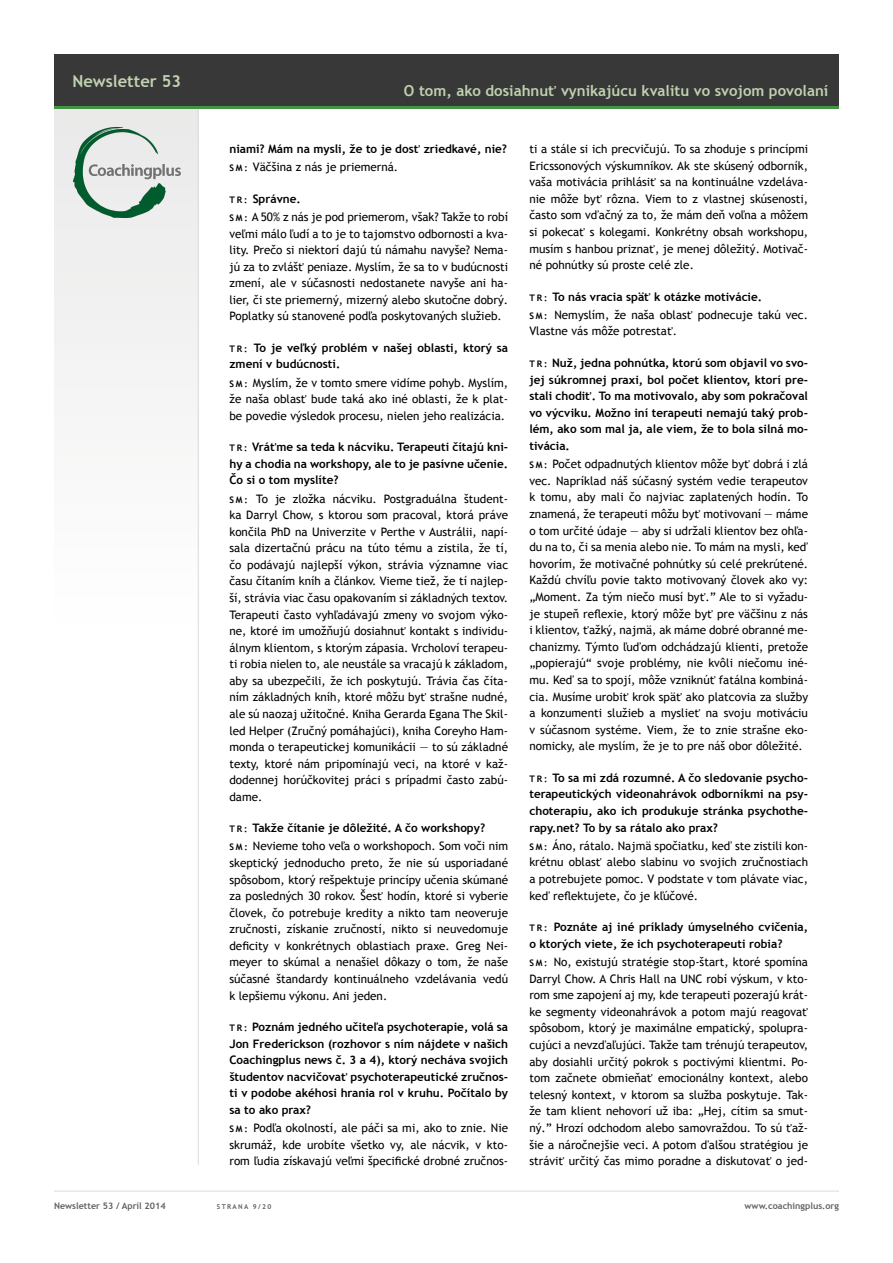
<style>
.page{position:relative;width:893px;height:1263px;background:#fff}
.page>*{position:absolute;margin:0;border:0;box-sizing:border-box;transform-origin:0 0}
.t1{font:700 16.5px "Trebuchet MS";color:#c0d2b0}
.t2{font:700 15px "Trebuchet MS";color:#c0d2b0}
.t3{font:11.7px/16.6px "Trebuchet MS";color:#000;text-align:justify}
.t4{font:700 11.7px/16.6px "Trebuchet MS";color:#000;text-align:justify}
.t5{font:700 9px "Trebuchet MS";color:#636362}
.t6{font:700 6.75px "Trebuchet MS";letter-spacing:.2em;color:#636362}
.s1{font-size:9px}
.s2{font-weight:400}
.s3{font-weight:700;font-size:9px}
.s4{font-weight:700}
</style>
<div class="page">
<div style="left:54px;top:106px;width:145px;height:525px;background:#f5f5f5"></div>
<hr style="left:54px;top:1191px;width:785px;height:1px;background:#dadad9">
<hr style="left:198px;top:108px;width:1px;height:1057px;background:#dadad9">
<div style="left:54px;top:54px;width:785px;height:53px;background:#383838"></div>
<hr style="left:54px;top:106px;width:785px;height:3px;background:#449542">
<img style="left:74px;top:127px;width:106px;height:91px">
<h1 class="t1" style="left:72px;top:70px;width:110px">Newsletter 53</h1>
<p class="t2" style="left:404px;top:81px;width:426px">O tom, ako dosiahnuť vynikajúcu kvalitu vo svojom povolaní</p>
<p class="t4" style="left:229px;top:140px;width:279px;line-height:18.3px">niami? Mám na mysli, že to je dosť zriedkavé, nie?<br><span class="s1">S M :</span> <span class="s2">Väčšina z nás je priemerná.</span></p>
<p class="t3" style="left:229px;top:190px;width:280px;line-height:18.3px"><span class="s3">TR :</span> <span class="s4">Správne.<br></span><span class="s3">S M :</span> A 50% z nás je pod priemerom, však? Takže to robí</p>
<p class="t3" style="left:229px;top:225px;width:280px">veľmi málo ľudí a to je to tajomstvo odbornosti a kva&shy;lity. Prečo si niektorí dajú tú námahu navyše? Nema&shy;jú za to zvlášť peniaze. Myslím, že sa to v budúcnosti zmení, ale v súčasnosti nedostanete navyše ani ha&shy;lier, či ste priemerný, mizerný alebo skutočne dobrý.<br>Poplatky sú stanovené podľa poskytovaných služieb.</p>
<p class="t4" style="left:229px;top:339px;width:280px"><span class="s1">TR :</span> To je veľký problém v našej oblasti, ktorý sa zmení v budúcnosti.</p>
<p class="t3" style="left:229px;top:374px;width:280px"><span class="s3">S M :</span> Myslím, že v tomto smere vidíme pohyb. Myslím, že naša oblasť bude taká ako iné oblasti, že k plat&shy;be povedie výsledok procesu, nielen jeho realizácia.</p>
<p class="t4" style="left:229px;top:439px;width:280px"><span class="s1">TR :</span> Vráťme sa teda k nácviku. Terapeuti čítajú kni&shy;hy a chodia na workshopy, ale to je pasívne učenie.<br>Čo si o tom myslíte?</p>
<p class="t3" style="left:229px;top:490px;width:280px"><span class="s3">S M :</span> To je zložka nácviku. Postgraduálna študent&shy;ka Darryl Chow, s ktorou som pracoval, ktorá práve končila PhD na Univerzite v Perthe v Austrálii, napí&shy;sala dizertačnú prácu na túto tému a zistila, že tí, čo podávajú najlepší výkon, strávia významne viac času čítaním kníh a článkov. Vieme tiež, že tí najlep&shy;ší, strávia viac času opakovaním si základných textov.<br>Terapeuti často vyhľadávajú zmeny vo svojom výko&shy;ne, ktoré im umožňujú dosiahnuť kontakt s individu&shy;álnym klientom, s ktorým zápasia. Vrcholoví terapeu&shy;ti robia nielen to, ale neustále sa vracajú k základom, aby sa ubezpečili, že ich poskytujú. Trávia čas číta&shy;ním základných kníh, ktoré môžu byť strašne nudné, ale sú naozaj užitočné. Kniha Gerarda Egana The Skil&shy;led Helper (Zručný pomáhajúci), kniha Coreyho Ham&shy;monda o terapeutickej komunikácii — to sú základné texty, ktoré nám pripomínajú veci, na ktoré v kaž&shy;dodennej horúčkovitej práci s prípadmi často zabú&shy;dame.</p>
<p class="t3" style="left:229px;top:819px;width:280px;line-height:18.3px"><span class="s3">TR :</span> <span class="s4">Takže čítanie je dôležité. A čo workshopy?<br></span><span class="s3">S M :</span> Nevieme toho veľa o workshopoch. Som voči nim</p>
<p class="t3" style="left:229px;top:855px;width:280px">skeptický jednoducho preto, že nie sú usporiadané spôsobom, ktorý rešpektuje princípy učenia skúmané za posledných 30 rokov. Šesť hodín, ktoré si vyberie človek, čo potrebuje kredity a nikto tam neoveruje zručnosti, získanie zručností, nikto si neuvedomuje deficity v konkrétnych oblastiach praxe. Greg Nei&shy;meyer to skúmal a nenašiel dôkazy o tom, že naše súčasné štandardy kontinuálneho vzdelávania vedú k lepšiemu výkonu. Ani jeden.</p>
<p class="t4" style="left:229px;top:1018px;width:280px"><span class="s1">TR :</span> Poznám jedného učiteľa psychoterapie, volá sa Jon Frederickson (rozhovor s ním nájdete v našich Coachingplus news č. 3 a 4), ktorý necháva svojich študentov nacvičovať psychoterapeutické zručnos&shy;ti v podobe akéhosi hrania rol v kruhu. Počítalo by sa to ako prax?</p>
<p class="t3" style="left:229px;top:1120px;width:280px"><span class="s3">S M :</span> Podľa okolností, ale páči sa mi, ako to znie. Nie skrumáž, kde urobíte všetko vy, ale nácvik, v kto&shy;rom ľudia získavajú veľmi špecifické drobné zručnos-</p>
<p class="t3" style="left:529px;top:141px;width:280px">ti a stále si ich precvičujú. To sa zhoduje s princípmi Ericssonových výskumníkov. Ak ste skúsený odborník, vaša motivácia prihlásiť sa na kontinuálne vzdeláva&shy;nie môže byť rôzna. Viem to z vlastnej skúsenosti, často som vďačný za to, že mám deň voľna a môžem si pokecať s kolegami. Konkrétny obsah workshopu, musím s hanbou priznať, je menej dôležitý. Motivač&shy;né pohnútky sú proste celé zle.</p>
<p class="t3" style="left:529px;top:287px;width:280px;line-height:18.3px"><span class="s3">TR :</span> <span class="s4">To nás vracia späť k otázke motivácie.<br></span><span class="s3">S M :</span> Nemyslím, že naša oblasť podnecuje takú vec.</p>
<p class="t3" style="left:529px;top:323px;width:149px">Vlastne vás môže potrestať.</p>
<p class="t4" style="left:529px;top:354px;width:280px"><span class="s1">TR :</span> Nuž, jedna pohnútka, ktorú som objavil vo svo&shy;jej súkromnej praxi, bol počet klientov, ktorí pre&shy;stali chodiť. To ma motivovalo, aby som pokračoval vo výcviku. Možno iní terapeuti nemajú taký prob&shy;lém, ako som mal ja, ale viem, že to bola silná mo&shy;tivácia.</p>
<p class="t3" style="left:529px;top:456px;width:280px"><span class="s3">S M :</span> Počet odpadnutých klientov môže byť dobrá i zlá vec. Napríklad náš súčasný systém vedie terapeutov k tomu, aby mali čo najviac zaplatených hodín. To znamená, že terapeuti môžu byť motivovaní — máme o tom určité údaje — aby si udržali klientov bez ohľa&shy;du na to, či sa menia alebo nie. To mám na mysli, keď hovorím, že motivačné pohnútky sú celé prekrútené.<br>Každú chvíľu povie takto motivovaný človek ako vy: „Moment. Za tým niečo musí byť.” Ale to si vyžadu&shy;je stupeň reflexie, ktorý môže byť pre väčšinu z nás i klientov, ťažký, najmä, ak máme dobré obranné me&shy;chanizmy. Týmto ľuďom odchádzajú klienti, pretože „popierajú“ svoje problémy, nie kvôli niečomu iné&shy;mu. Keď sa to spojí, môže vzniknúť fatálna kombiná&shy;cia. Musíme urobiť krok späť ako platcovia za služby a konzumenti služieb a myslieť na svoju motiváciu v súčasnom systéme. Viem, že to znie strašne eko&shy;nomicky, ale myslím, že je to pre náš obor dôležité.</p>
<p class="t4" style="left:529px;top:769px;width:280px"><span class="s1">TR :</span> To sa mi zdá rozumné. A čo sledovanie psycho&shy;terapeutických videonahrávok odborníkmi na psy&shy;choterapiu, ako ich produkuje stránka psychothe&shy;rapy.net? To by sa rátalo ako prax?</p>
<p class="t3" style="left:529px;top:837px;width:280px"><span class="s3">S M :</span> Áno, rátalo. Najmä spočiatku, keď ste zistili kon&shy;krétnu oblasť alebo slabinu vo svojich zručnostiach a potrebujete pomoc. V podstate v tom plávate viac, keď reflektujete, čo je kľúčové.</p>
<p class="t4" style="left:529px;top:919px;width:280px"><span class="s1">TR :</span> Poznáte aj iné príklady úmyselného cvičenia, o ktorých viete, že ich psychoterapeuti robia?</p>
<p class="t3" style="left:529px;top:954px;width:280px"><span class="s3">S M :</span> No, existujú stratégie stop-štart, ktoré spomína Darryl Chow. A Chris Hall na UNC robí výskum, v kto&shy;rom sme zapojení aj my, kde terapeuti pozerajú krát&shy;ke segmenty videonahrávok a potom majú reagovať spôsobom, ktorý je maximálne empatický, spolupra&shy;cujúci a nevzďaľujúci. Takže tam trénujú terapeutov, aby dosiahli určitý pokrok s poctivými klientmi. Po&shy;tom začnete obmieňať emocionálny kontext, alebo telesný kontext, v ktorom sa služba poskytuje. Tak&shy;že tam klient nehovorí už iba: „Hej, cítim sa smut&shy;ný.” Hrozí odchodom alebo samovraždou. To sú ťaž&shy;šie a náročnejšie veci. A potom ďalšou stratégiou je stráviť určitý čas mimo poradne a diskutovať o jed-</p>
<p class="t5" style="left:54px;top:1200px;width:113px">Newsletter 53 / Apríl 2014</p>
<p class="t6" style="left:217px;top:1202px;width:56px">strana 9/20</p>
<p class="t5" style="left:745px;top:1200px;width:96px">www.coachingplus.org</p>
</div>
